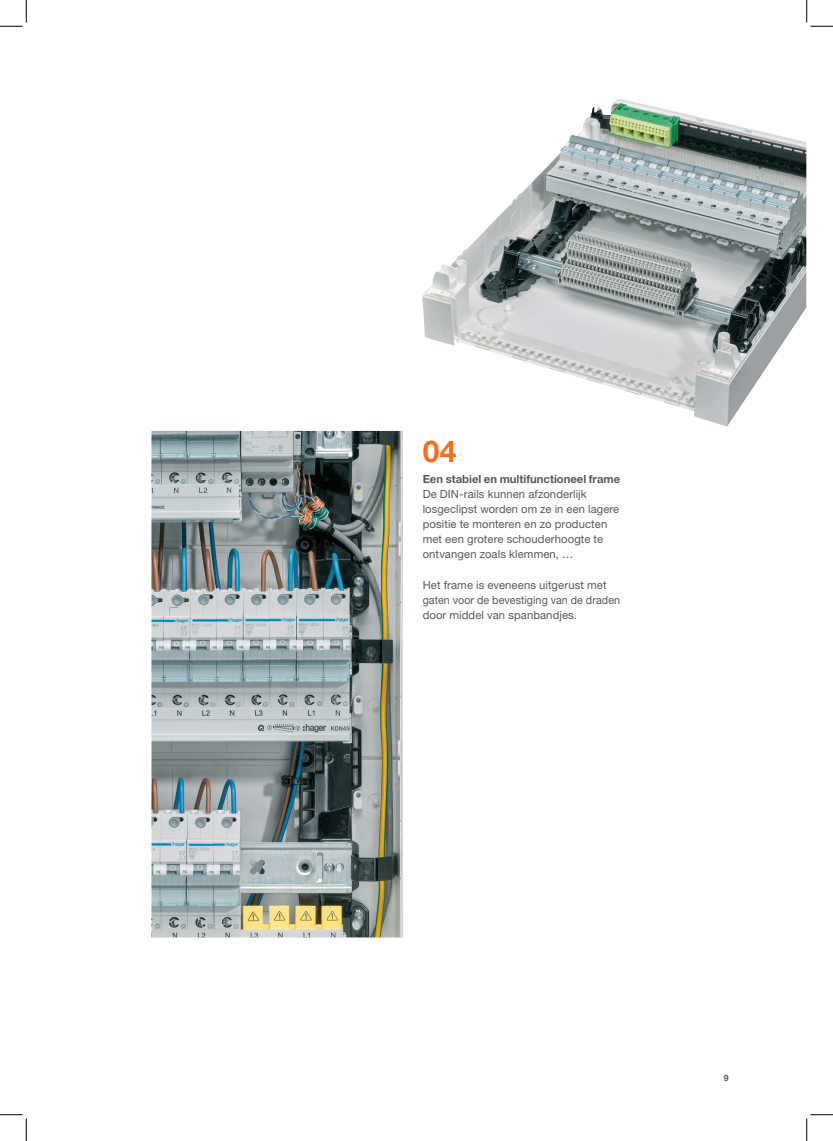
<style>
.page{position:relative;width:833px;height:1141px;background:#fff}
.page>*{position:absolute;margin:0;border:0;box-sizing:border-box;transform-origin:0 0}
.t1{font:700 30px "Helvetica Neue LTW1 G";color:#f36e21}
.t2{font:11.25px/15px "Helvetica Neue LTW1 G";letter-spacing:.01em;color:#57585a}
.t3{font:700 11.25px "Helvetica Neue LTW1 G";color:#57585a}
.t4{font:700 8.75px "Helvetica Neue LTW1 G";color:#57585a}
</style>
<div class="page">
<img style="left:422px;top:99px;width:383px;height:327px">
<img style="left:151px;top:431px;width:252px;height:506px">
<svg style="left:0;top:0;width:27px;height:27px"></svg>
<svg style="left:0;top:1114px;width:27px;height:26px"></svg>
<svg style="left:806px;top:0;width:26px;height:27px"></svg>
<svg style="left:806px;top:1114px;width:26px;height:26px"></svg>
<h1 class="t1" style="left:422px;top:433px;width:35px">04</h1>
<p class="t3" style="left:422px;top:472px;width:199px">Een stabiel en multifunctioneel frame</p>
<p class="t2" style="left:422px;top:487px;width:198px">De DIN-rails kunnen afzonderlijk losgeclipst worden om ze in een lagere positie te monteren en zo producten met een grotere schouderhoogte te ontvangen zoals klemmen, …</p>
<p class="t2" style="left:422px;top:577px;width:199px">Het frame is eveneens uitgerust met gaten voor de bevestiging van de draden door middel van spanbandjes.</p>
<p class="t4" style="left:723px;top:1072px;width:6px">9</p>
</div>
